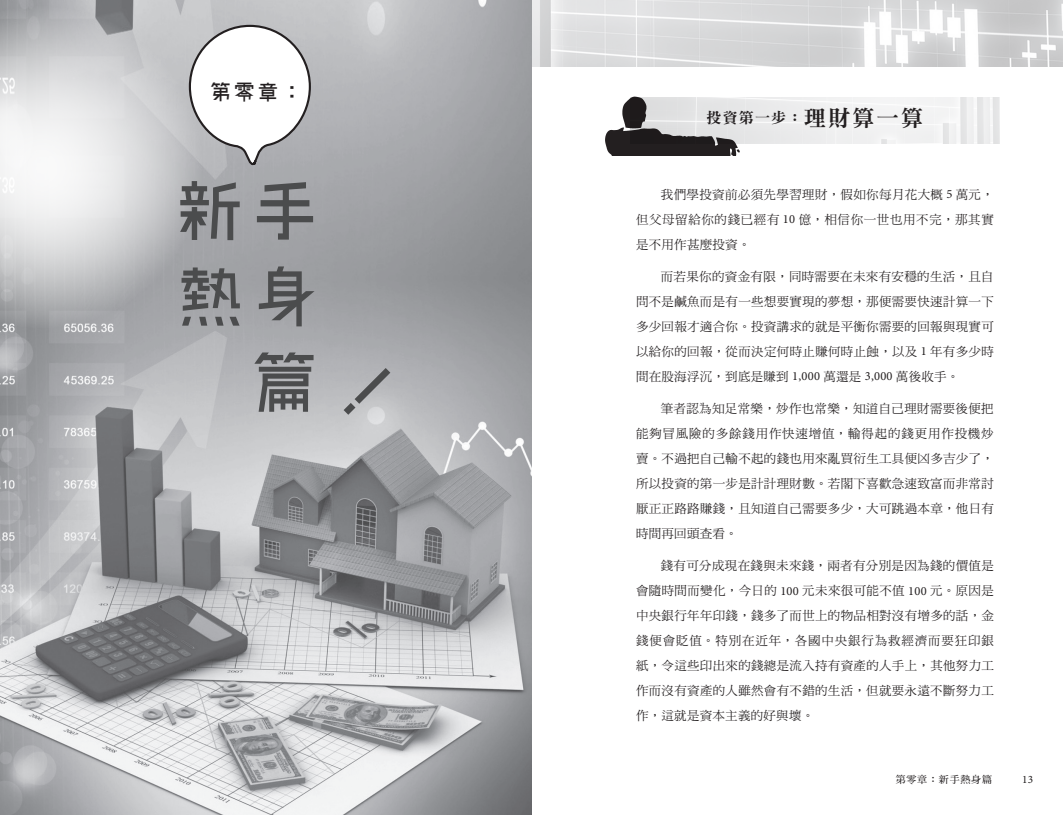
<style>
.page{position:relative;width:1063px;height:815px;background:#fff}
.page>*{position:absolute;margin:0;border:0;box-sizing:border-box;transform-origin:0 0}
.t1{font:74.75px/86px "Makinas Scrap 5";color:#4b4c4d;text-align:right}
.t2{font:23.75px "Makinas Scrap 5";color:#231f20}
.t3{font:15px "DF Ming Std W9";letter-spacing:.08em;color:#231f20}
.t4{font:12.5px/25px "DF Ming Std W5";letter-spacing:.025em;color:#231f20;text-align:justify}
.t5{font:11.25px "Minion Pro";color:#231f20}
.t6{font:10px "DF Ming Std W7";letter-spacing:.08em;color:#231f20}
.s1{font-size:22.5px}
.s2{font-family:"Minion Pro"}
</style>
<div class="page">
<img style="left:532px;top:0;width:531px;height:66px">
<img style="left:744px;top:97px;width:255px;height:47px">
<img style="left:605px;top:96px;width:139px;height:60px">
<img style="left:0;top:0;width:532px;height:815px">
<svg style="left:0;top:6px;width:203px;height:323px;background:#cbccce"></svg>
<svg style="left:188px;top:24px;width:124px;height:144px"></svg>
<svg style="left:344px;top:367px;width:47px;height:48px;background:#bcbdc0"></svg>
<h2 class="t2" style="left:209px;top:79px;width:97px">第零章：</h2>
<h1 class="t1" style="left:173px;top:166px;width:151px">新手熱身篇</h1>
<p class="t3" style="left:707px;top:109px;width:218px">投資第一步：<span class="s1">理財算一算</span></p>
<p class="t4" style="left:636px;top:182px;width:359px;text-indent:25px">我們學投資前必須先學習理財，假如你每月花大概 <span class="s2">5</span> 萬元，但父母留給你的錢已經有 <span class="s2">10</span> 億，相信你一世也用不完，那其實是不用作甚麼投資。</p>
<p class="t4" style="left:636px;top:264px;width:359px;text-indent:25px">而若果你的資金有限，同時需要在未來有安穩的生活，且自問不是鹹魚而是有一些想要實現的夢想，那便需要快速計算一下多少回報才適合你。投資講求的就是平衡你需要的回報與現實可以給你的回報，從而決定何時止賺何時止蝕，以及 <span class="s2">1</span> 年有多少時間在股海浮沉，到底是賺到 <span class="s2">1,000</span> 萬還是 <span class="s2">3,000</span> 萬後收手。</p>
<p class="t4" style="left:636px;top:396px;width:359px;text-indent:25px">筆者認為知足常樂，炒作也常樂，知道自己理財需要後便把能夠冒風險的多餘錢用作快速增值，輸得起的錢更用作投機炒賣。不過把自己輸不起的錢也用來亂買衍生工具便凶多吉少了，所以投資的第一步是計計理財數。若閣下喜歡急速致富而非常討厭正正路路賺錢，且知道自己需要多少，大可跳過本章，他日有時間再回頭查看。</p>
<p class="t4" style="left:636px;top:553px;width:360px;text-indent:25px">錢有可分成現在錢與未來錢，兩者有分別是因為錢的價值是會隨時間而變化，今日的 <span class="s2">100</span> 元未來很可能不值 <span class="s2">100</span> 元。原因是中央銀行年年印錢，錢多了而世上的物品相對沒有增多的話，金錢便會貶值。特別在近年，各國中央銀行為救經濟而要狂印銀紙，令這些印出來的錢總是流入持有資產的人手上，其他努力工作而沒有資產的人雖然會有不錯的生活，但就要永遠不斷努力工作，這就是資本主義的好與壞。</p>
<p class="t6" style="left:896px;top:774px;width:98px">第零章：新手熱身篇</p>
<p class="t5" style="left:1022px;top:772px;width:13px">13</p>
</div>
